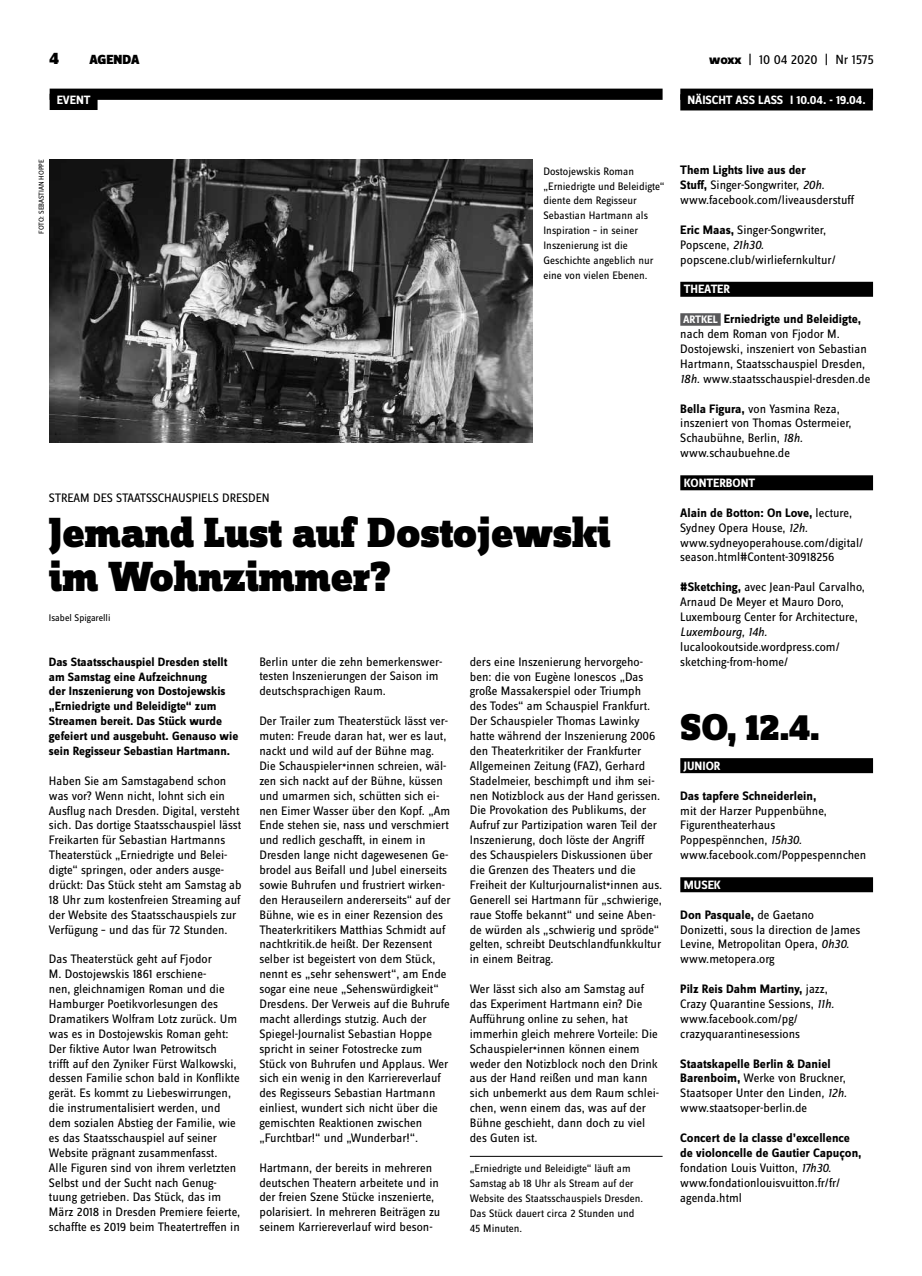
<style>
.page{position:relative;width:922px;height:1276px;background:#fff}
.page>*{position:absolute;margin:0;border:0;box-sizing:border-box;transform-origin:0 0}
.t1{font:900 43.75px/44.6px "Zine Slab Dis";letter-spacing:-.005em;color:#000}
.t2{font:900 38.75px "Zine Slab Dis";color:#000}
.t3{font:900 17.5px "Zine Sans Dis";color:#000}
.t4{font:13.75px "Zine Sans Dis";letter-spacing:-.01em;color:#000}
.t5{font:900 13.75px "Zine Sans Dis";color:#000}
.t6{font:12.75px/14.9px "Zine Sans Dis";color:#000}
.t7{font:700 12.75px "Zine Sans Dis";color:#000}
.t8{font:italic 12.75px "Zine Sans Dis";letter-spacing:-.01em;color:#000}
.t9{font:700 12.5px/14.9px "Zine Sans Dis";color:#000}
.t10{font:700 12.5px "Zine Sans Dis";color:#fff}
.t11{font:11.25px/14.9px "Zine Sans Dis";color:#000}
.t12{font:10px "Zine Sans Dis";color:#000}
.t13{font:7.5px "Zine Sans Dis";color:#000}
.s1{font-weight:800}
.s2{font-weight:700}
.s3{font-style:italic}
.s4{font-weight:700;font-size:11.25px;color:#fff}
</style>
<div class="page">
<div style="left:680px;top:89px;width:192px;height:11px;background:#000"></div>
<div style="left:50px;top:89px;width:612px;height:11px;background:#000"></div>
<div style="left:50px;top:94px;width:47px;height:16px;background:#000"></div>
<div style="left:680px;top:282px;width:192px;height:15px;background:#000"></div>
<div style="left:680px;top:313px;width:40px;height:13px;background:#58585a"></div>
<div style="left:680px;top:475px;width:192px;height:15px;background:#000"></div>
<div style="left:680px;top:758px;width:192px;height:15px;background:#000"></div>
<div style="left:680px;top:877px;width:192px;height:15px;background:#000"></div>
<hr style="left:469px;top:1156px;width:193px;height:1px;background:#000">
<img style="left:50px;top:159px;width:482px;height:283px">
<div style="left:680px;top:94px;width:192px;height:16px;background:#000"></div>
<h3 class="t3" style="left:50px;top:49px;width:11px">4</h3>
<p class="t5" style="left:89px;top:52px;width:52px">AGENDA</p>
<p class="t4" style="left:709px;top:53px;width:166px"><span class="s1">woxx</span> | 10 04 2020 | Nr 1575</p>
<p class="t10" style="left:57px;top:93px;width:35px">EVENT</p>
<p class="t10" style="left:687px;top:93px;width:180px">NÄISCHT ASS LASS I 10.04. - 19.04.</p>
<p class="t13" style="left:38px;top:234px;width:75px;rotate:-90deg">Foto: Sebastian Hoppe</p>
<p class="t11" style="left:543px;top:164px;width:122px">Dostojewskis Roman „Erniedrigte und Beleidigte“ diente dem Regisseur<br>Sebastian Hartmann als<br>Inspiration – in seiner<br>Inszenierung ist die<br>Geschichte angeblich nur eine von vielen Ebenen.</p>
<p class="t6" style="left:49px;top:491px;width:13px">Streamdes</p>
<p class="t6" style="left:116px;top:491px;width:13px">Staatsschauspiels</p>
<p class="t6" style="left:222px;top:491px;width:15px">Dresden</p>
<h1 class="t1" style="left:49px;top:512px;width:563px">Jemand Lust auf Dostojewski im Wohnzimmer?</h1>
<p class="t12" style="left:49px;top:613px;width:63px">Isabel Spigarelli</p>
<p class="t9" style="left:49px;top:654px;width:191px">Das Staatsschauspiel Dresden stellt am Samstag eine Aufzeichnung<br>der Inszenierung von Dostojewskis „Erniedrigte und Beleidigte“ zum Streamen bereit. Das Stück wurde gefeiert und ausgebuht. Genauso wie sein Regisseur Sebastian Hartmann.</p>
<p class="t6" style="left:49px;top:773px;width:194px">Haben Sie am Samstagabend schon was vor? Wenn nicht, lohnt sich ein Ausflug nach Dresden. Digital, versteht sich. Das dortige Staatsschauspiel lässt Freikarten für Sebastian Hartmanns Theaterstück „Erniedrigte und Belei&shy;digte“ springen, oder anders ausge&shy;drückt: Das Stück steht am Samstag ab 18 Uhr zum kostenfreien Streaming auf der Website des Staatsschauspiels zur Verfügung – und das für 72 Stunden.</p>
<p class="t6" style="left:49px;top:952px;width:193px">Das Theaterstück geht auf Fjodor<br>M. Dostojewskis 1861 erschiene-<br>nen, gleichnamigen Roman und die Hamburger Poetikvorlesungen des Dramatikers Wolfram Lotz zurück. Um was es in Dostojewskis Roman geht:<br>Der fiktive Autor Iwan Petrowitsch trifft auf den Zyniker Fürst Walkowski, dessen Familie schon bald in Konflikte gerät. Es kommt zu Liebeswirrungen, die instrumentalisiert werden, und dem sozialen Abstieg der Familie, wie es das Staatsschauspiel auf seiner Website prägnant zusammenfasst.<br>Alle Figuren sind von ihrem verletzten Selbst und der Sucht nach Genug&shy;tuung getrieben. Das Stück, das im März 2018 in Dresden Premiere feierte, schaffte es 2019 beim Theatertreffen in</p>
<p class="t6" style="left:259px;top:654px;width:184px">Berlin unter die zehn bemerkenswer&shy;testen Inszenierungen der Saison im deutschsprachigen Raum.</p>
<p class="t6" style="left:259px;top:714px;width:193px">Der Trailer zum Theaterstück lässt ver&shy;muten: Freude daran hat, wer es laut, nackt und wild auf der Bühne mag.<br>Die Schauspieler<sub>*</sub>innen schreien, wäl&shy;zen sich nackt auf der Bühne, küssen und umarmen sich, schütten sich ei&shy;nen Eimer Wasser über den Kopf. „Am Ende stehen sie, nass und verschmiert und redlich geschafft, in einem in Dresden lange nicht dagewesenen Ge&shy;brodel aus Beifall und Jubel einerseits sowie Buhrufen und frustriert wirken&shy;den Herauseilern andererseits“ auf der Bühne, wie es in einer Rezension des Theaterkritikers Matthias Schmidt auf nachtkritik.de heißt. Der Rezensent selber ist begeistert von dem Stück, nennt es „sehr sehenswert“, am Ende sogar eine neue „Sehenswürdigkeit“ Dresdens. Der Verweis auf die Buhrufe macht allerdings stutzig. Auch der Spiegel-Journalist Sebastian Hoppe spricht in seiner Fotostrecke zum Stück von Buhrufen und Applaus. Wer sich ein wenig in den Karriereverlauf des Regisseurs Sebastian Hartmann einliest, wundert sich nicht über die gemischten Reaktionen zwischen „Furchtbar!“ und „Wunderbar!“.</p>
<p class="t6" style="left:259px;top:1160px;width:182px">Hartmann, der bereits in mehreren deutschen Theatern arbeitete und in der freien Szene Stücke inszenierte, polarisiert. In mehreren Beiträgen zu seinem Karriereverlauf wird beson-</p>
<p class="t6" style="left:469px;top:654px;width:194px">ders eine Inszenierung hervorgeho&shy;ben: die von Eugène Ionescos „Das große Massakerspiel oder Triumph<br>des Todes“ am Schauspiel Frankfurt.<br>Der Schauspieler Thomas Lawinky hatte während der Inszenierung 2006 den Theaterkritiker der Frankfurter Allgemeinen Zeitung (FAZ), Gerhard Stadelmeier, beschimpft und ihm sei&shy;nen Notizblock aus der Hand gerissen.<br>Die Provokation des Publikums, der Aufruf zur Partizipation waren Teil der Inszenierung, doch löste der Angriff des Schauspielers Diskussionen über die Grenzen des Theaters und die Freiheit der Kulturjournalist<sub>*</sub>innen aus.<br>Generell sei Hartmann für „schwierige, raue Stoffe bekannt“ und seine Aben&shy;de würden als „schwierig und spröde“ gelten, schreibt Deutschlandfunkkultur in einem Beitrag.</p>
<p class="t6" style="left:469px;top:982px;width:191px">Wer lässt sich also am Samstag auf das Experiment Hartmann ein? Die<br>Aufführung online zu sehen, hat immerhin gleich mehrere Vorteile: Die<br>Schauspieler<sub>*</sub>innen können einem weder den Notizblock noch den Drink aus der Hand reißen und man kann sich unbemerkt aus dem Raum schlei&shy;chen, wenn einem das, was auf der<br>Bühne geschieht, dann doch zu viel des Guten ist.</p>
<p class="t11" style="left:469px;top:1161px;width:175px">„Erniedrigte und Beleidigte“ läuft am<br>Samstag ab 18 Uhr als Stream auf der<br>Website des Staatsschauspiels Dresden.<br>Das Stück dauert circa 2 Stunden und<br>45 Minuten.</p>
<p class="t6" style="left:680px;top:163px;width:175px"><span class="s2">Them Lights live aus der<br>Stuff,</span> Singer-Songwriter, <span class="s3">20h. </span>www.facebook.com/liveausderstuff</p>
<p class="t6" style="left:680px;top:223px;width:157px"><span class="s2">Eric Maas,</span> Singer-Songwriter,<br>Popscene, <span class="s3">21h30. </span>popscene.club/wirliefernkultur/</p>
<p class="t10" style="left:683px;top:283px;width:8px">theater</p>
<p class="t6" style="left:680px;top:312px;width:191px"><span class="s4">ARTKEL</span> <span class="s2">Erniedrigte und Beleidigte, </span>nach dem Roman von Fjodor M.<br>Dostojewski, inszeniert von Sebastian Hartmann, Staatsschauspiel Dresden, <span class="s3">18h.</span> www.staatsschauspiel-dresden.de</p>
<p class="t6" style="left:680px;top:401px;width:173px"><span class="s2">Bella Figura,</span> von Yasmina Reza, inszeniert von Thomas Ostermeier,<br>Schaubühne, Berlin, <span class="s3">18h. </span>www.schaubuehne.de</p>
<p class="t10" style="left:683px;top:476px;width:9px">konterbont</p>
<p class="t6" style="left:680px;top:506px;width:184px"><span class="s2">Alain de Botton: On Love,</span> lecture,<br>Sydney Opera House, <span class="s3">12h. </span>www.sydneyoperahouse.com/digital/ season.html#Content-30918256</p>
<p class="t6" style="left:680px;top:580px;width:186px"><span class="s2">#Sketching,</span> avec Jean-Paul Carvalho,<br>Arnaud De Meyer et Mauro Doro,<br>Luxembourg Center for Architecture,</p>
<p class="t8" style="left:680px;top:625px;width:88px">Luxembourg, 14h.</p>
<p class="t6" style="left:680px;top:639px;width:161px">lucalookoutside.wordpress.com/ sketching-from-home/</p>
<h2 class="t2" style="left:680px;top:707px;width:141px">So, 12.4.</h2>
<p class="t10" style="left:683px;top:759px;width:8px">junior</p>
<p class="t7" style="left:680px;top:789px;width:138px">Das tapfere Schneiderlein,</p>
<p class="t6" style="left:680px;top:803px;width:187px">mit der Harzer Puppenbü hne,<br>Figurentheaterhaus<br>Poppespënnchen, <span class="s3">15h30. </span>www.facebook.com/Poppespennchen</p>
<p class="t10" style="left:683px;top:878px;width:9px">musek</p>
<p class="t6" style="left:680px;top:907px;width:182px"><span class="s2">Don Pasquale,</span> de Gaetano<br>Donizetti, sous la direction de James<br>Levine, Metropolitan Opera, <span class="s3">0h30. </span>www.metopera.org</p>
<p class="t6" style="left:680px;top:982px;width:155px"><span class="s2">Pilz Reis Dahm Martiny,</span> jazz,<br>Crazy Quarantine Sessions, <span class="s3">11h. </span>www.facebook.com/pg/ crazyquarantinesessions</p>
<p class="t6" style="left:680px;top:1056px;width:168px"><span class="s2">Staatskapelle Berlin &amp; Daniel<br>Barenboim,</span> Werke von Bruckner,<br>Staatsoper Unter den Linden<span class="s3">, 12h. </span>www.staatsoper-berlin.de</p>
<p class="t6" style="left:680px;top:1131px;width:183px"><span class="s2">Concert de la classe d’excellence de violoncelle de Gautier Capuçon, </span>fondation Louis Vuitton, <span class="s3">17h30. </span>www.fondationlouisvuitton.fr/fr/ agenda.html</p>
</div>
